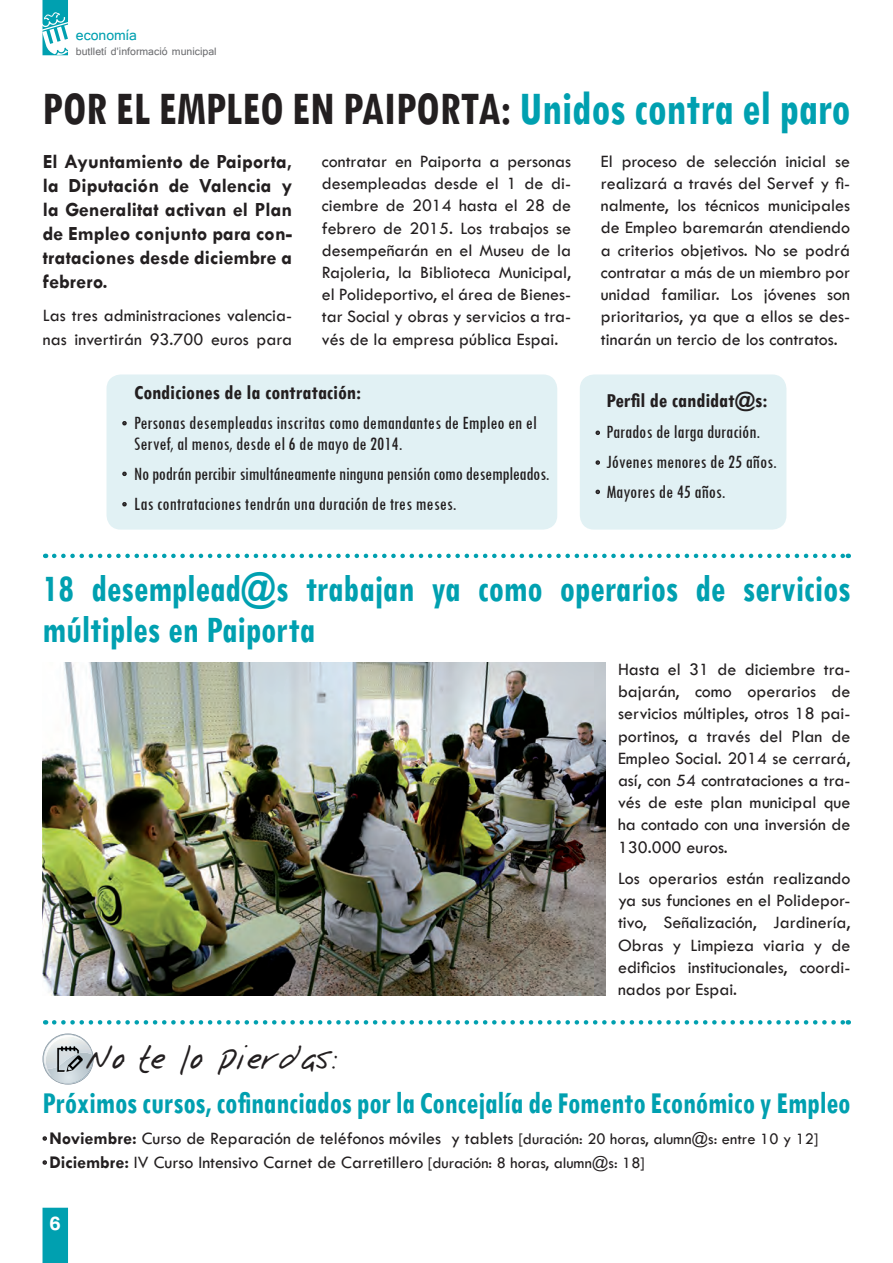
<style>
.page{position:relative;width:893px;height:1263px;background:#fff}
.page>*{position:absolute;margin:0;border:0;box-sizing:border-box;transform-origin:0 0}
.t1{font:700 condensed 49.5px "Tw Cen";color:#231f20;scale:.91 1}
.t2{font:700 condensed 39.6px/40.5px "Tw Cen";color:#00a0b0;scale:.91 1}
.t3{font:700 condensed 32.25px "Tw Cen";color:#00a0b0;scale:.91 1}
.t4{font:30px "Notepad";color:#231f20}
.t5{font:700 24px "Tunga";color:#fff}
.t6{font:700 condensed 21px "Tw Cen";color:#231f20}
.t7{font:700 20.25px/23.9px "Tw Cen";color:#231f20;text-align:justify}
.t8{font:condensed 19.5px/30px "Tw Cen";color:#231f20}
.t9{font:18px/22.2px "Tw Cen";color:#231f20;text-align:justify}
.t10{font:18px "Tunga";color:#00a0b0}
.t11{font:13.5px "Tunga";color:#6c6d70}
.s1{color:#00a0b0}
.s2{font-weight:700}
.s3{font-size:16.5px}
</style>
<div class="page">
<svg style="left:43px;top:1208px;width:25px;height:55px"></svg>
<svg style="left:42px;top:0;width:26px;height:55px"></svg>
<svg style="left:54px;top:1020px;width:795px;height:4px"></svg>
<svg style="left:54px;top:554px;width:795px;height:4px"></svg>
<img style="left:43px;top:662px;width:562px;height:333px">
<svg style="left:43px;top:1033px;width:51px;height:51px"></svg>
<svg style="left:43px;top:1136px;width:4px;height:5px"></svg>
<svg style="left:43px;top:1160px;width:4px;height:5px"></svg>
<div style="left:108px;top:376px;width:448px;height:152px;background:#e1f1f4;border-radius:13px"></div>
<div style="left:107px;top:374px;width:450px;height:156px;border:3px solid #e1f1f4;border-radius:13px"></div>
<div style="left:581px;top:376px;width:204px;height:152px;background:#e1f1f4;border-radius:13px"></div>
<div style="left:580px;top:374px;width:206px;height:156px;border:3px solid #e1f1f4;border-radius:13px"></div>
<svg style="left:122px;top:421px;width:5px;height:4px"></svg>
<svg style="left:595px;top:431px;width:5px;height:4px"></svg>
<svg style="left:595px;top:460px;width:5px;height:5px"></svg>
<svg style="left:122px;top:472px;width:5px;height:4px"></svg>
<svg style="left:595px;top:490px;width:5px;height:4px"></svg>
<svg style="left:122px;top:502px;width:5px;height:4px"></svg>
<p class="t10" style="left:76px;top:23px;width:62px">economía</p>
<p class="t11" style="left:76px;top:42px;width:142px">butlletí d’informació municipal</p>
<h1 class="t1" style="left:43px;top:79px;width:889px">POR EL EMPLEO EN PAIPORTA: <span class="s1">Unidos contra el paro</span></h1>
<p class="t7" style="left:43px;top:150px;width:251px">El Ayuntamiento de Paiporta, la Diputación de Valencia y la Generalitat activan el Plan de Empleo conjunto para con&shy;trataciones desde diciembre a febrero.</p>
<p class="t9" style="left:43px;top:303px;width:251px;line-height:23.9px">Las tres administraciones valencia&shy;nas invertirán 93.700 euros para</p>
<p class="t9" style="left:322px;top:150px;width:251px">contratar en Paiporta a personas desempleadas desde el 1 de di&shy;ciembre de 2014 hasta el 28 de febrero de 2015. Los trabajos se desempeñarán en el Museu de la Rajoleria, la Biblioteca Municipal, el Polideportivo, el área de Bienes&shy;tar Social y obras y servicios a tra&shy;vés de la empresa pública Espai.</p>
<p class="t9" style="left:601px;top:150px;width:251px">El proceso de selección inicial se realizará a través del Servef y fi&shy;nalmente, los técnicos municipales de Empleo baremarán atendiendo a criterios objetivos. No se podrá contratar a más de un miembro por unidad familiar. Los jóvenes son prioritarios, ya que a ellos se des&shy;tinarán un tercio de los contratos.</p>
<p class="t6" style="left:134px;top:379px;width:228px">Condiciones de la contratación:</p>
<p class="t6" style="left:606px;top:388px;width:162px">Perfil de candidat@s:</p>
<p class="t8" style="left:134px;top:412px;width:404px;line-height:21px">Personas desempleadas inscritas como demandantes de Empleo en el<br>Servef, al menos, desde el 6 de mayo de 2014.</p>
<p class="t8" style="left:134px;top:458px;width:417px">No podrán percibir simultáneamente ninguna pensión como desempleados.<br>Las contrataciones tendrán una duración de tres meses.</p>
<p class="t8" style="left:606px;top:417px;width:172px">Parados de larga duración.<br>Jóvenes menores de 25 años.<br>Mayores de 45 años.</p>
<h2 class="t2" style="left:43px;top:567px;width:889px">18 desemplead@s trabajan ya como operarios de servicios múltiples en Paiporta</h2>
<p class="t9" style="left:618px;top:658px;width:234px">Hasta el 31 de diciembre tra&shy;bajarán, como operarios de servicios múltiples, otros 18 pai&shy;portinos, a través del Plan de Empleo Social. 2014 se cerrará, así, con 54 contrataciones a tra&shy;vés de este plan municipal que ha contado con una inversión de 130.000 euros.</p>
<p class="t9" style="left:618px;top:867px;width:234px">Los operarios están realizando ya sus funciones en el Polidepor&shy;tivo, Señalización, Jardinería, Obras y Limpieza viaria y de edificios institucionales, coordi&shy;nados por Espai.</p>
<h3 class="t4" style="left:86px;top:1044px;width:253px">No te lo pierdas:</h3>
<h3 class="t3" style="left:43px;top:1083px;width:889px">Próximos cursos, cofinanciados por la Concejalía de Fomento Económico y Empleo</h3>
<p class="t9" style="left:49px;top:1126px;width:771px;line-height:24px"><span class="s2">Noviembre:</span> Curso de Reparación de teléfonos móviles y tablets <span class="s3">[duración: 20 horas, alumn@s: entre 10 y 12]<br></span><span class="s2">Diciembre:</span> IV Curso Intensivo Carnet de Carretillero <span class="s3">[duración: 8 horas, alumn@s: 18]</span></p>
<h3 class="t5" style="left:50px;top:1208px;width:13px">6</h3>
</div>
